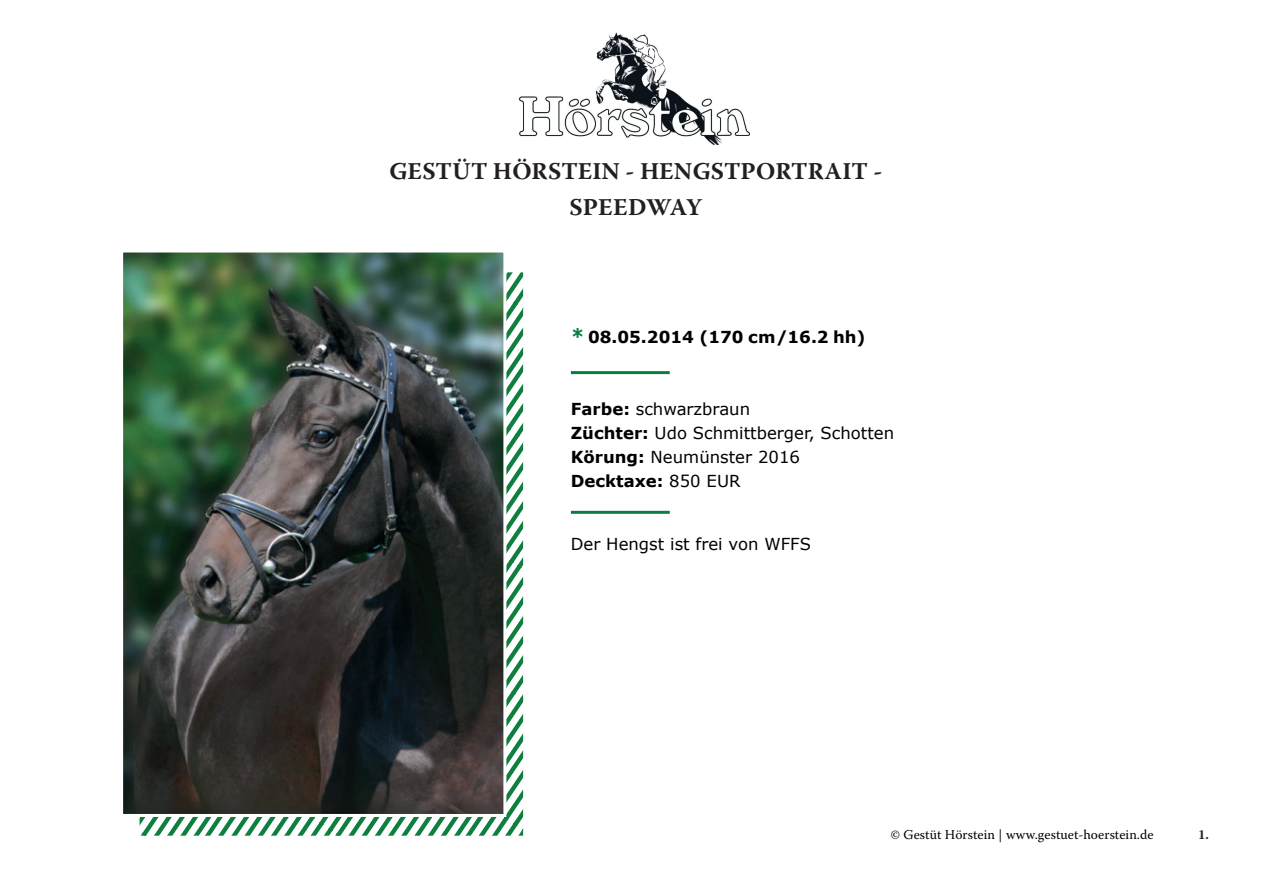
<style>
.page{position:relative;width:1263px;height:893px;background:#fff}
.page>*{position:absolute;margin:0;border:0;box-sizing:border-box;transform-origin:0 0}
.t1{font:700 24px/36px "Warnock Pro";letter-spacing:.01em;color:#231f20;text-align:center}
.t2{font:16.5px/24px "Verdana";color:#000001}
.t3{font:700 16.5px "Verdana";color:#000001}
.t4{font:13.5px "Warnock Pro";letter-spacing:.005em;color:#000001}
.t5{font:700 13.5px "Warnock Pro";color:#231f20}
.s1{font-size:19.5px;color:#087f3f}
.s2{font-weight:700}
</style>
<div class="page">
<svg style="left:140px;top:272px;width:383px;height:564px"></svg>
<img style="left:518px;top:32px;width:232px;height:112px">
<hr style="left:571px;top:371px;width:99px;height:3px;background:#087f3f">
<hr style="left:571px;top:511px;width:99px;height:3px;background:#087f3f">
<img style="left:124px;top:254px;width:378px;height:559px">
<div style="left:120px;top:250px;width:386px;height:567px;border:3px solid #fff"></div>
<h1 class="t1" style="left:389px;top:153px;width:495px">GESTÜT HÖRSTEIN - HENGSTPORTRAIT -<br>SPEEDWAY</h1>
<p class="t3" style="left:571px;top:326px;width:296px"><span class="s1">*</span> 08.05.2014 (170 cm/16.2 hh)</p>
<p class="t2" style="left:571px;top:397px;width:325px"><span class="s2">Farbe:</span> schwarzbraun<br><span class="s2">Züchter:</span> Udo Schmittberger, Schotten<br><span class="s2">Körung:</span> Neumünster 2016<br><span class="s2">Decktaxe:</span> 850 EUR</p>
<p class="t2" style="left:571px;top:532px;width:242px">Der Hengst ist frei von WFFS</p>
<p class="t4" style="left:891px;top:826px;width:264px">© Gestüt Hörstein | www.gestuet-hoerstein.de</p>
<p class="t5" style="left:1198px;top:826px;width:12px">1.</p>
</div>
